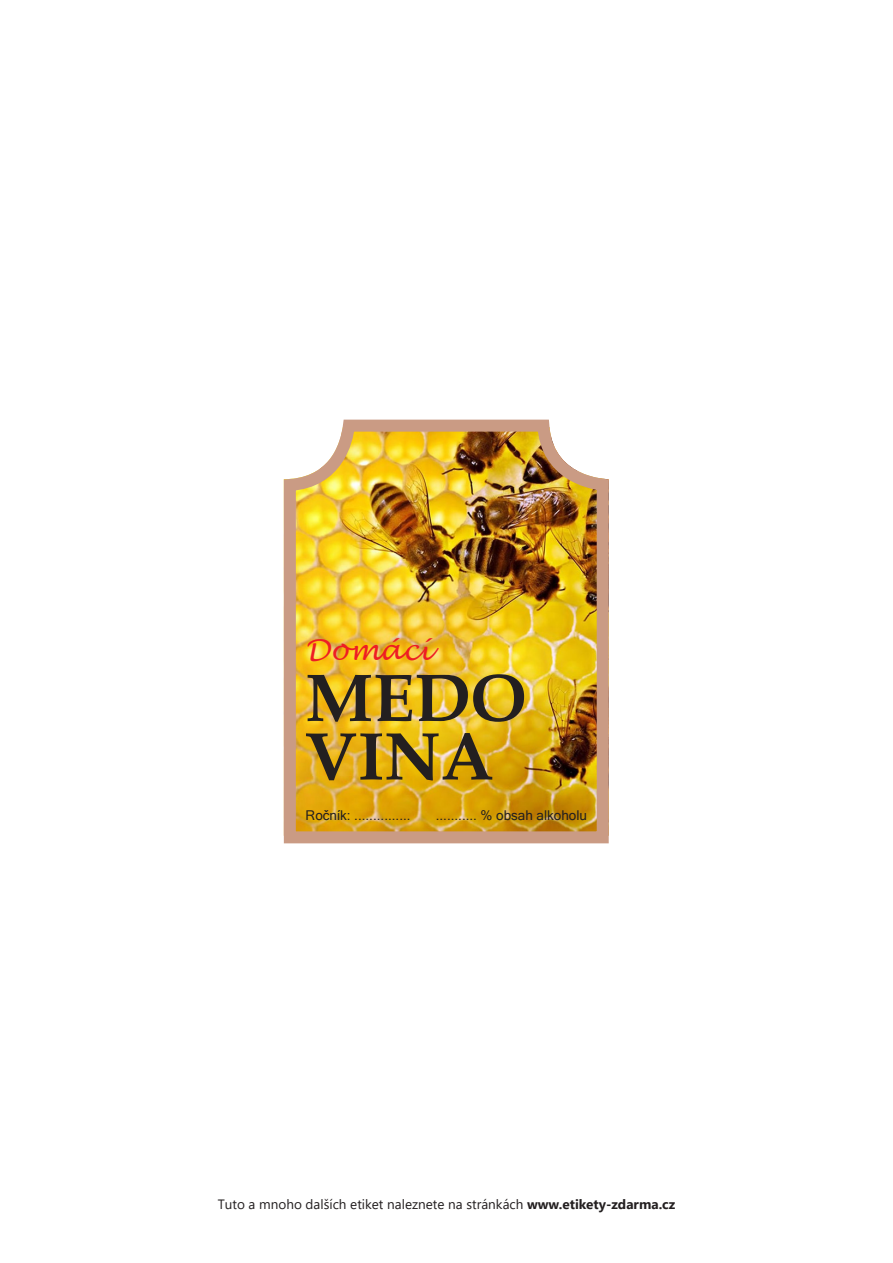
<style>
.page{position:relative;width:893px;height:1263px;background:#fff}
.page>*{position:absolute;margin:0;border:0;box-sizing:border-box;transform-origin:0 0}
.t1{font:700 67.5px "Book Antiqua";color:#231f20}
.t2{font:italic 28.5px "Lucida Handwriting";color:#ee1d23}
.t3{font:13.5px "Segoe UI";color:#231f20}
.t4{font:13.5px "Microsoft Sans Serif";color:#231f20}
.s1{font-weight:700}
</style>
<div class="page">
<img style="left:283px;top:419px;width:326px;height:425px">
<p class="t2" style="left:306px;top:633px;width:127px">Domácí</p>
<p class="t1" style="left:306px;top:652px;width:223px">MEDO</p>
<p class="t1" style="left:306px;top:710px;width:189px">VINA</p>
<p class="t4" style="left:306px;top:807px;width:106px">Ročník: ...............</p>
<p class="t4" style="left:436px;top:807px;width:153px">........... % obsah alkoholu</p>
<p class="t3" style="left:218px;top:1191px;width:459px">Tuto a mnoho dalších etiket naleznete na stránkách <span class="s1">www.etikety-zdarma.cz</span></p>
</div>
